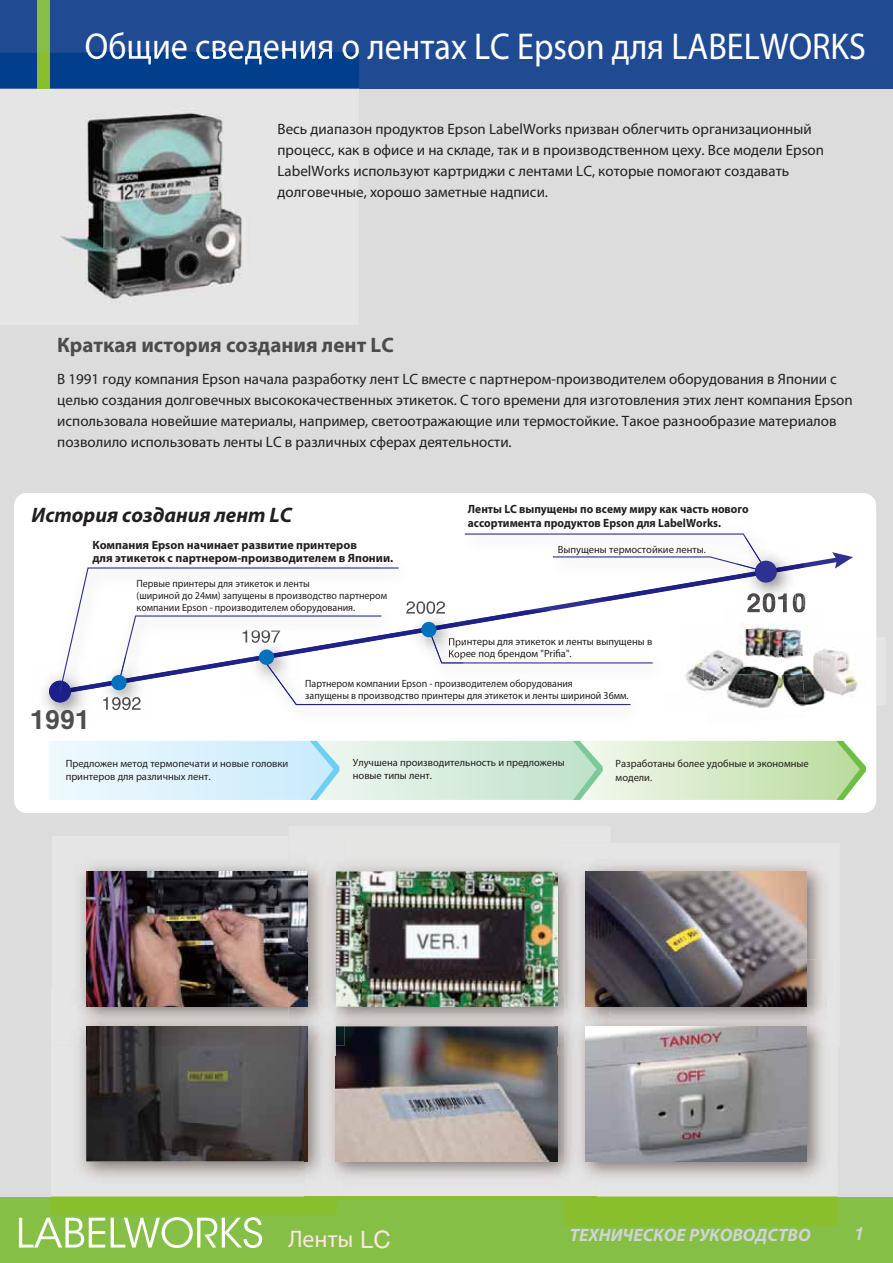
<style>
.page{position:relative;width:893px;height:1263px;background:#fff}
.page>*{position:absolute;margin:0;border:0;box-sizing:border-box;transform-origin:0 0}
.t1{font:37.5px "Myriad Pro";color:#fff;scale:.91 1}
.t2{font:700 27px "Helvetica Greek";color:#4e4e50}
.t3{font:24px "Myriad Pro";color:#fde4e4}
.t4{font:700 21px "Myriad Pro";color:#4c4c4e}
.t5{font:italic 700 21px "Myriad Pro";color:#231f20}
.t6{font:italic 700 18px "Myriad Pro";color:#d1d3d4}
.t7{font:18px "Helvetica";color:#4e4e50}
.t8{font:italic 700 18px "Helvetica";color:#d1d3d4}
.t9{font:15px/21px "Myriad Pro";color:#231f20}
.t10{font:700 12px/13.5px "Myriad Pro";color:#231f20}
.t11{font:700 12px/13.5px "Myriad Pro";color:#231f20;scale:.95 1}
.t12{font:10.5px/13.5px "Myriad Pro";color:#231f20}
.t13{font:10.5px/12px "Myriad Pro";color:#231f20;scale:.95 1}
.s1{font-family:"Helvetica"}
</style>
<div class="page">
<div style="left:0;top:0;width:892px;height:1263px;background:#dddcdd"></div>
<svg style="left:0;top:1197px;width:892px;height:66px;background:#86be3e"></svg>
<svg style="left:19px;top:1218px;width:86px;height:30px;background:#add381"></svg>
<svg style="left:111px;top:1217px;width:151px;height:31px;background:#aad27c"></svg>
<div style="left:0;top:0;width:892px;height:89px;background:#204b93"></div>
<div style="left:37px;top:0;width:13px;height:89px;background:#86bf45"></div>
<img style="left:0;top:53px;width:359px;height:252px">
<img style="left:37px;top:53px;width:13px;height:36px">
<img style="left:86px;top:53px;width:273px;height:13px">
<img style="left:86px;top:53px;width:246px;height:11px">
<img style="left:51px;top:1045px;width:254px;height:152px">
<img style="left:86px;top:1045px;width:219px;height:116px">
<img style="left:305px;top:1055px;width:291px;height:144px">
<img style="left:305px;top:1055px;width:2px;height:106px">
<img style="left:336px;top:1045px;width:221px;height:116px">
<img style="left:82px;top:867px;width:206px;height:178px">
<img style="left:86px;top:1026px;width:202px;height:19px">
<img style="left:86px;top:872px;width:202px;height:135px">
<img style="left:344px;top:869px;width:211px;height:3px">
<img style="left:288px;top:1026px;width:17px;height:29px">
<img style="left:344px;top:1007px;width:220px;height:48px">
<img style="left:307px;top:1045px;width:29px;height:10px">
<img style="left:288px;top:862px;width:56px;height:127px">
<img style="left:288px;top:989px;width:48px;height:37px">
<img style="left:337px;top:1007px;width:7px;height:38px">
<img style="left:305px;top:997px;width:32px;height:48px">
<svg style="left:305px;top:1026px;width:2px;height:29px"></svg>
<img style="left:336px;top:872px;width:219px;height:135px">
<img style="left:363px;top:878px;width:161px;height:129px">
<img style="left:610px;top:866px;width:210px;height:93px">
<img style="left:555px;top:860px;width:55px;height:137px">
<img style="left:555px;top:997px;width:9px;height:50px">
<img style="left:555px;top:1026px;width:2px;height:21px">
<img style="left:585px;top:872px;width:221px;height:87px">
<img style="left:596px;top:1047px;width:241px;height:150px">
<img style="left:564px;top:959px;width:257px;height:88px">
<img style="left:585px;top:1026px;width:221px;height:135px">
<div style="left:14px;top:493px;width:862px;height:320px;background:#fff;border-radius:13px"></div>
<svg style="left:832px;top:552px;width:21px;height:17px"></svg>
<img style="left:49px;top:681px;width:10px;height:22px">
<img style="left:292px;top:705px;width:134px;height:12px">
<img style="left:286px;top:705px;width:122px;height:5px">
<img style="left:106px;top:705px;width:34px;height:5px">
<svg style="left:792px;top:563px;width:11px;height:7px"></svg>
<img style="left:768px;top:554px;width:22px;height:39px">
<img style="left:774px;top:565px;width:18px;height:14px">
<img style="left:771px;top:593px;width:32px;height:13px">
<img style="left:771px;top:593px;width:24px;height:8px">
<img style="left:788px;top:593px;width:4px;height:6px">
<img style="left:768px;top:593px;width:20px;height:6px">
<div style="left:755px;top:561px;width:21px;height:22px;background:#2e3092;border-radius:50%"></div>
<svg style="left:49px;top:741px;width:817px;height:59px;background:#d6ecdf"></svg>
<img style="left:822px;top:637px;width:55px;height:68px">
<img style="left:805px;top:656px;width:40px;height:49px">
<img style="left:747px;top:705px;width:12px;height:3px">
<img style="left:769px;top:674px;width:36px;height:33px">
<img style="left:759px;top:674px;width:10px;height:34px">
<img style="left:783px;top:674px;width:22px;height:31px">
<img style="left:768px;top:626px;width:33px;height:26px">
<img style="left:768px;top:606px;width:37px;height:7px">
<svg style="left:59px;top:533px;width:709px;height:172px"></svg>
<img style="left:747px;top:606px;width:56px;height:3px">
<img style="left:722px;top:629px;width:47px;height:25px">
<img style="left:783px;top:637px;width:39px;height:19px">
<img style="left:802px;top:656px;width:20px;height:18px">
<img style="left:769px;top:652px;width:31px;height:4px">
<img style="left:722px;top:654px;width:47px;height:20px">
<img style="left:759px;top:656px;width:43px;height:18px">
<h1 class="t1" style="left:85px;top:24px;width:859px">Общие сведения о лентах LC Epson для LABELWORKS</h1>
<p class="t9" style="left:277px;top:119px;width:548px">Весь диапазон продуктов Epson LabelWorks призван облегчить организационный процесс, как в офисе и на складе, так и в производственном цеху. Все модели Epson LabelWorks используют картриджи с лентами LC, которые помогают создавать долговечные, хорошо заметные надписи.</p>
<h3 class="t4" style="left:57px;top:333px;width:338px">Краткая история создания лент LC</h3>
<p class="t9" style="left:57px;top:369px;width:797px">В 1991 году компания Epson начала разработку лент LC вместе с партнером-производителем оборудования в Японии с целью создания долговечных высококачественных этикеток. С того времени для изготовления этих лент компания Epson использовала новейшие материалы, например, светоотражающие или термостойкие. Такое разнообразие материалов позволило использовать ленты LC в различных сферах деятельности.</p>
<h3 class="t5" style="left:32px;top:503px;width:262px">История создания лент LC</h3>
<p class="t10" style="left:92px;top:538px;width:302px">Компания Epson начинает развитие принтеров<br>для этикеток с партнером-производителем в Японии.</p>
<p class="t13" style="left:137px;top:578px;width:265px">Первые принтеры для этикеток и ленты<br>(шириной до 24мм) запущены в производство партнером компании Epson - производителем оборудования.</p>
<p class="t7" style="left:241px;top:630px;width:42px">1997</p>
<p class="t11" style="left:468px;top:502px;width:297px">Ленты LC выпущены по всему миру как часть нового ассортимента продуктов Epson для LabelWorks.</p>
<p class="t7" style="left:406px;top:601px;width:42px">2002</p>
<p class="t12" style="left:558px;top:543px;width:150px">Выпущены термостойкие ленты.</p>
<p class="t12" style="left:448px;top:636px;width:205px;line-height:12px">Принтеры для этикеток и ленты выпущены в<br>Корее под брендом "Prifia".</p>
<h2 class="t2" style="left:30px;top:704px;width:62px">1991</h2>
<p class="t13" style="left:305px;top:677px;width:342px">Партнером компании Epson - производителем оборудования<br>запущены в производство принтеры для этикеток и ленты шириной 36мм.</p>
<p class="t12" style="left:66px;top:757px;width:224px">Предложен метод термопечати и новые головки принтеров для различных лент.</p>
<p class="t12" style="left:353px;top:755px;width:213px">Улучшена производительность и предложены новые типы лент.</p>
<p class="t12" style="left:615px;top:757px;width:195px">Разработаны более удобные и экономные модели.</p>
<h3 class="t3" style="left:288px;top:1225px;width:104px">Ленты <span class="s1">LC</span></h3>
<p class="t6" style="left:569px;top:1224px;width:242px">ТЕХНИЧЕСКОЕ РУКОВОДСТВО</p>
<p class="t8" style="left:853px;top:1228px;width:12px">1</p>
</div>
